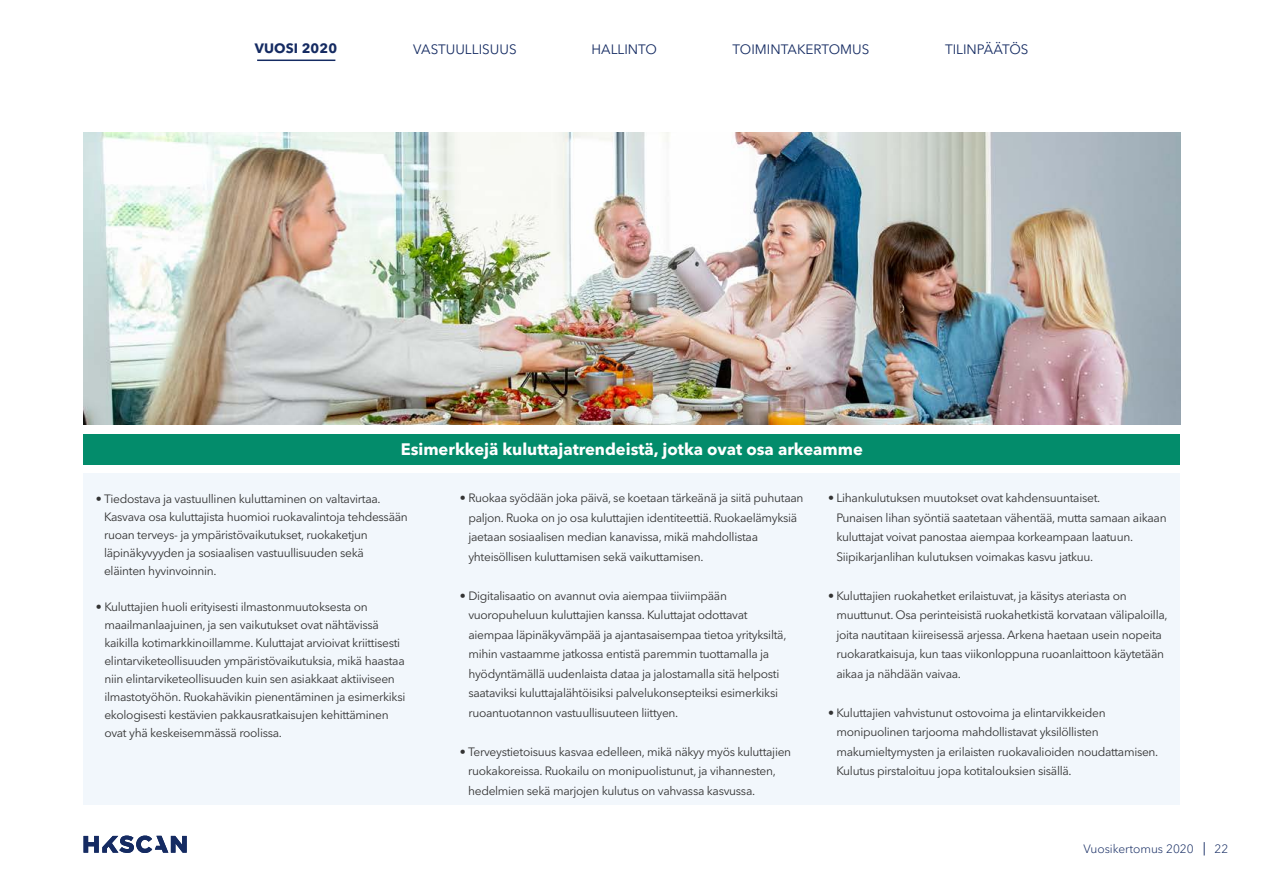
<style>
.page{position:relative;width:1263px;height:893px;background:#fff}
.page>*{position:absolute;margin:0;border:0;box-sizing:border-box;transform-origin:0 0}
.t1{font:700 16.5px "Avenir Next LT Pro";color:#fff}
.t2{font:13.5px "Avenir Next LT Pro";color:#152b62}
.t3{font:700 13.5px "Avenir Next LT Pro";letter-spacing:.01em;color:#152b62}
.t4{font:12px/19.5px "Avenir Next LT Pro";letter-spacing:-.025em;color:#333}
.t5{font:300 12px "Avenir Next LT Pro";color:#152b62}
</style>
<div class="page">
<hr style="left:257px;top:60px;width:78px;height:1px;background:#152b62">
<div style="left:84px;top:474px;width:1096px;height:331px;background:#f2f7fc"></div>
<img style="left:84px;top:132px;width:1096px;height:293px">
<div style="left:84px;top:434px;width:1096px;height:30px;background:#038c6b"></div>
<svg style="left:84px;top:835px;width:103px;height:18px"></svg>
<svg style="left:1204px;top:842px;width:1px;height:13px"></svg>
<p class="t3" style="left:255px;top:40px;width:84px">VUOSI 2020</p>
<p class="t2" style="left:413px;top:41px;width:105px">VASTUULLISUUS</p>
<p class="t2" style="left:591px;top:41px;width:67px">HALLINTO</p>
<p class="t2" style="left:733px;top:41px;width:138px">TOIMINTAKERTOMUS</p>
<p class="t2" style="left:945px;top:41px;width:85px">TILINPÄÄTÖS</p>
<h1 class="t1" style="left:401px;top:440px;width:464px">Esimerkkejä kuluttajatrendeistä, jotka ovat osa arkeamme</h1>
<p class="t4" style="left:468px;top:488px;width:337px;text-indent:-8px">• Ruokaa syödään joka päivä, se koetaan tärkeänä ja siitä puhutaan paljon. Ruoka on jo osa kuluttajien identiteettiä. Ruokaelämyksiä jaetaan sosiaalisen median kanavissa, mikä mahdollistaa yhteisöllisen kuluttamisen sekä vaikuttamisen.</p>
<p class="t4" style="left:468px;top:586px;width:320px;text-indent:-8px">• Digitalisaatio on avannut ovia aiempaa tiiviimpään vuoropuheluun kuluttajien kanssa. Kuluttajat odottavat aiempaa läpinäkyvämpää ja ajantasaisempaa tietoa yrityksiltä, mihin vastaamme jatkossa entistä paremmin tuottamalla ja hyödyntämällä uudenlaista dataa ja jalostamalla sitä helposti saataviksi kuluttajalähtöisiksi palvelukonsepteiksi esimerkiksi ruoantuotannon vastuullisuuteen liittyen.</p>
<p class="t4" style="left:468px;top:742px;width:325px;text-indent:-8px">• Terveystietoisuus kasvaa edelleen, mikä näkyy myös kuluttajien ruokakoreissa. Ruokailu on monipuolistunut, ja vihannesten, hedelmien sekä marjojen kulutus on vahvassa kasvussa.</p>
<p class="t4" style="left:836px;top:488px;width:332px;text-indent:-8px">• Lihankulutuksen muutokset ovat kahdensuuntaiset.<br>Punaisen lihan syöntiä saatetaan vähentää, mutta samaan aikaan kuluttajat voivat panostaa aiempaa korkeampaan laatuun.<br>Siipikarjanlihan kulutuksen voimakas kasvu jatkuu.</p>
<p class="t4" style="left:836px;top:586px;width:333px;text-indent:-8px">• Kuluttajien ruokahetket erilaistuvat, ja käsitys ateriasta on muuttunut. Osa perinteisistä ruokahetkistä korvataan välipaloilla, joita nautitaan kiireisessä arjessa. Arkena haetaan usein nopeita ruokaratkaisuja, kun taas viikonloppuna ruoanlaittoon käytetään aikaa ja nähdään vaivaa.</p>
<p class="t4" style="left:836px;top:703px;width:323px;text-indent:-8px">• Kuluttajien vahvistunut ostovoima ja elintarvikkeiden monipuolinen tarjooma mahdollistavat yksilöllisten makumieltymysten ja erilaisten ruokavalioiden noudattamisen.<br>Kulutus pirstaloituu jopa kotitalouksien sisällä.</p>
<p class="t4" style="left:104px;top:490px;width:305px;line-height:18px;text-indent:-8px">• Tiedostava ja vastuullinen kuluttaminen on valtavirtaa.<br>Kasvava osa kuluttajista huomioi ruokavalintoja tehdessään ruoan terveys- ja ympäristövaikutukset, ruokaketjun läpinäkyvyyden ja sosiaalisen vastuullisuuden sekä eläinten hyvinvoinnin.</p>
<p class="t4" style="left:104px;top:598px;width:302px;line-height:18px;text-indent:-8px">• Kuluttajien huoli erityisesti ilmastonmuutoksesta on maailmanlaajuinen, ja sen vaikutukset ovat nähtävissä kaikilla kotimarkkinoillamme. Kuluttajat arvioivat kriittisesti elintarviketeollisuuden ympäristövaikutuksia, mikä haastaa niin elintarviketeollisuuden kuin sen asiakkaat aktiiviseen ilmastotyöhön. Ruokahävikin pienentäminen ja esimerkiksi ekologisesti kestävien pakkausratkaisujen kehittäminen ovat yhä keskeisemmässä roolissa.</p>
<p class="t5" style="left:1083px;top:842px;width:112px">Vuosikertomus 2020</p>
<p class="t5" style="left:1214px;top:842px;width:15px">22</p>
</div>
